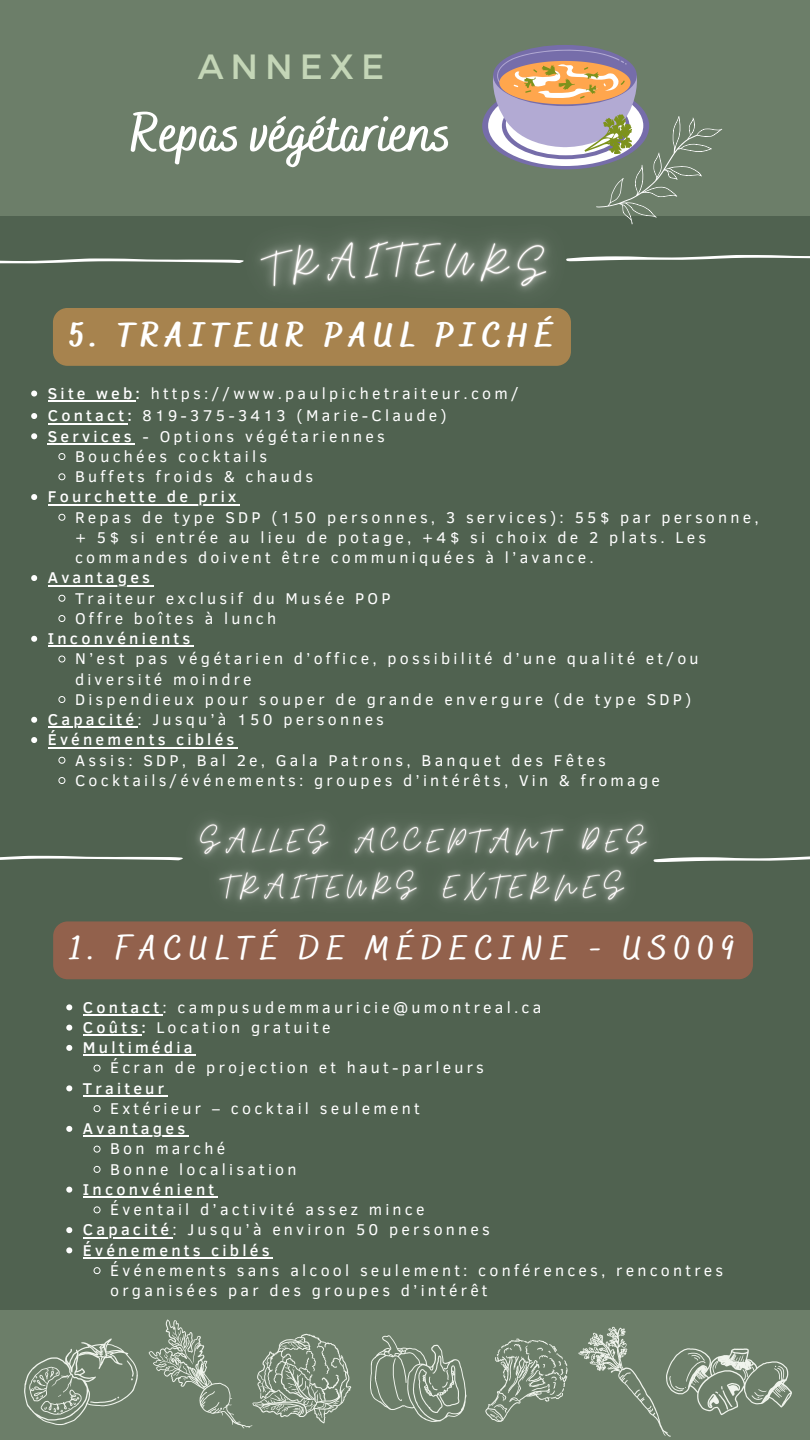
<style>
.page{position:relative;width:810px;height:1440px;background:#506250}
.page>*{position:absolute;margin:0;border:0;box-sizing:border-box;transform-origin:0 0}
.t1{font:700 55px "Bakerie Smooth";color:#fff}
.t2{font:35px "Montserrat";letter-spacing:.2em;color:#c4d6b7}
.t3{font:700 34px "Bakerie Smooth";letter-spacing:.2em;color:#fff}
.t4{font:800 34px "Bakerie Smooth";letter-spacing:.2em;color:#fff}
.t5{font:16px/20.2px "Clear Sans";letter-spacing:.2em;color:#fff}
.t6{font:500 16px "Clear Sans";letter-spacing:.2em;color:#fff}
.s1{font-weight:500}
</style>
<div class="page">
<div style="left:0;top:0;width:810px;height:216px;background:#6c7e69"></div>
<div style="left:493px;top:45px;width:144px;height:61px;background:#766daa;border-radius:50%"></div>
<div style="left:53px;top:308px;width:516px;height:58px;background:#a7834e"></div>
<svg style="left:31px;top:391px;width:6px;height:6px"></svg>
<hr style="left:48px;top:400px;width:88px;height:2px;background:#fff">
<svg style="left:31px;top:413px;width:6px;height:6px"></svg>
<hr style="left:48px;top:423px;width:79px;height:1px;background:#fff">
<svg style="left:31px;top:433px;width:6px;height:6px"></svg>
<hr style="left:48px;top:443px;width:87px;height:2px;background:#fff">
<svg style="left:58px;top:453px;width:8px;height:7px"></svg>
<svg style="left:58px;top:473px;width:8px;height:8px"></svg>
<svg style="left:31px;top:494px;width:6px;height:6px"></svg>
<hr style="left:48px;top:504px;width:192px;height:1px;background:#fff">
<svg style="left:58px;top:513px;width:8px;height:8px"></svg>
<svg style="left:31px;top:575px;width:6px;height:6px"></svg>
<hr style="left:48px;top:585px;width:105px;height:1px;background:#fff">
<svg style="left:58px;top:594px;width:8px;height:8px"></svg>
<svg style="left:58px;top:615px;width:8px;height:7px"></svg>
<svg style="left:31px;top:636px;width:6px;height:6px"></svg>
<hr style="left:48px;top:646px;width:146px;height:1px;background:#fff">
<svg style="left:58px;top:655px;width:8px;height:8px"></svg>
<svg style="left:58px;top:696px;width:8px;height:7px"></svg>
<svg style="left:31px;top:717px;width:6px;height:6px"></svg>
<hr style="left:48px;top:727px;width:89px;height:1px;background:#fff">
<svg style="left:31px;top:737px;width:6px;height:6px"></svg>
<hr style="left:48px;top:747px;width:190px;height:1px;background:#fff">
<svg style="left:58px;top:756px;width:8px;height:8px"></svg>
<svg style="left:58px;top:777px;width:8px;height:7px"></svg>
<svg style="left:490px;top:50px;width:233px;height:175px"></svg>
<svg style="left:0;top:1310px;width:810px;height:130px;background:#778874"></svg>
<svg style="left:0;top:258px;width:203px;height:6px"></svg>
<svg style="left:606px;top:255px;width:204px;height:6px"></svg>
<img style="left:203px;top:173px;width:403px;height:186px">
<svg style="left:0;top:856px;width:161px;height:4px"></svg>
<svg style="left:691px;top:856px;width:119px;height:6px"></svg>
<img style="left:161px;top:820px;width:530px;height:85px">
<div style="left:53px;top:921px;width:700px;height:58px;background:#92614c"></div>
<svg style="left:66px;top:1004px;width:6px;height:6px"></svg>
<hr style="left:83px;top:1014px;width:80px;height:2px;background:#fff">
<svg style="left:66px;top:1025px;width:6px;height:6px"></svg>
<hr style="left:83px;top:1034px;width:58px;height:2px;background:#fff">
<svg style="left:66px;top:1045px;width:6px;height:6px"></svg>
<hr style="left:83px;top:1055px;width:113px;height:1px;background:#fff">
<svg style="left:93px;top:1064px;width:8px;height:8px"></svg>
<svg style="left:66px;top:1085px;width:6px;height:6px"></svg>
<hr style="left:83px;top:1095px;width:84px;height:2px;background:#fff">
<svg style="left:93px;top:1105px;width:8px;height:8px"></svg>
<svg style="left:66px;top:1126px;width:6px;height:6px"></svg>
<hr style="left:83px;top:1136px;width:105px;height:1px;background:#fff">
<svg style="left:93px;top:1145px;width:8px;height:8px"></svg>
<svg style="left:93px;top:1165px;width:8px;height:8px"></svg>
<svg style="left:66px;top:1187px;width:6px;height:6px"></svg>
<hr style="left:83px;top:1196px;width:135px;height:2px;background:#fff">
<svg style="left:93px;top:1206px;width:8px;height:8px"></svg>
<svg style="left:66px;top:1227px;width:6px;height:6px"></svg>
<hr style="left:83px;top:1237px;width:89px;height:1px;background:#fff">
<svg style="left:66px;top:1247px;width:6px;height:6px"></svg>
<hr style="left:83px;top:1257px;width:190px;height:2px;background:#fff">
<svg style="left:93px;top:1267px;width:8px;height:8px"></svg>
<h2 class="t2" style="left:198px;top:44px;width:188px">ANNEXE</h2>
<h4 class="t1" style="left:130px;top:101px;width:322px">Repas végétariens</h4>
<p class="t4" style="left:70px;top:315px;width:486px">5. TRAITEUR PAUL PICHÉ</p>
<p class="t5" style="left:48px;top:382px;width:472px"><span class="s1">Site web:</span> https://www.paulpichetraiteur.com/</p>
<p class="t5" style="left:48px;top:405px;width:400px"><span class="s1">Contact:</span> 819-375-3413 (Marie-Claude)</p>
<p class="t5" style="left:48px;top:425px;width:338px"><span class="s1">Services</span> - Options végétariennes</p>
<h3 class="t5" style="left:75px;top:445px;width:193px">Bouchées cocktails</h3>
<p class="t5" style="left:75px;top:466px;width:240px">Buffets froids &amp; chauds</p>
<p class="t6" style="left:48px;top:485px;width:190px">Fourchette de prix</p>
<p class="t5" style="left:75px;top:506px;width:685px">Repas de type SDP (150 personnes, 3 services): 55$ par personne, + 5$ si entrée au lieu de potage, +4$ si choix de 2 plats. Les commandes doivent être communiquées à l’avance.</p>
<p class="t6" style="left:48px;top:566px;width:104px">Avantages</p>
<p class="t5" style="left:75px;top:587px;width:317px">Traiteur exclusif du Musée POP</p>
<p class="t5" style="left:75px;top:607px;width:203px">Offre boîtes à lunch</p>
<p class="t6" style="left:48px;top:627px;width:144px">Inconvénients</p>
<p class="t5" style="left:75px;top:648px;width:625px">N’est pas végétarien d’office, possibilité d’une qualité et/ou diversité moindre</p>
<p class="t5" style="left:75px;top:688px;width:618px">Dispendieux pour souper de grande envergure (de type SDP)</p>
<p class="t5" style="left:48px;top:709px;width:338px"><span class="s1">Capacité</span>: Jusqu’à 150 personnes</p>
<p class="t6" style="left:48px;top:728px;width:188px">Événements ciblés</p>
<p class="t5" style="left:75px;top:749px;width:532px">Assis: SDP, Bal 2e, Gala Patrons, Banquet des Fêtes</p>
<p class="t5" style="left:75px;top:769px;width:586px">Cocktails/événements: groupes d’intérêts, Vin &amp; fromage</p>
<p class="t3" style="left:70px;top:928px;width:667px">1. FACULTÉ DE MÉDECINE - US009</p>
<p class="t5" style="left:83px;top:996px;width:460px"><span class="s1">Contact</span>: campusudemmauricie@umontreal.ca</p>
<p class="t5" style="left:83px;top:1016px;width:249px"><span class="s1">Coûts:</span> Location gratuite</p>
<p class="t6" style="left:83px;top:1036px;width:111px">Multimédia</p>
<p class="t5" style="left:110px;top:1057px;width:375px">Écran de projection et haut-parleurs</p>
<p class="t6" style="left:83px;top:1076px;width:83px">Traiteur</p>
<h3 class="t5" style="left:110px;top:1097px;width:311px">Extérieur – cocktail seulement</h3>
<p class="t6" style="left:83px;top:1117px;width:104px">Avantages</p>
<p class="t5" style="left:110px;top:1138px;width:117px">Bon marché</p>
<p class="t5" style="left:110px;top:1158px;width:188px">Bonne localisation</p>
<p class="t6" style="left:83px;top:1178px;width:133px">Inconvénient</p>
<p class="t5" style="left:110px;top:1199px;width:316px">Éventail d’activité assez mince</p>
<p class="t5" style="left:83px;top:1219px;width:408px"><span class="s1">Capacité</span>: Jusqu’à environ 50 personnes</p>
<p class="t6" style="left:83px;top:1238px;width:188px">Événements ciblés</p>
<p class="t5" style="left:110px;top:1259px;width:615px">Événements sans alcool seulement: conférences, rencontres organisées par des groupes d’intérêt</p>
</div>
